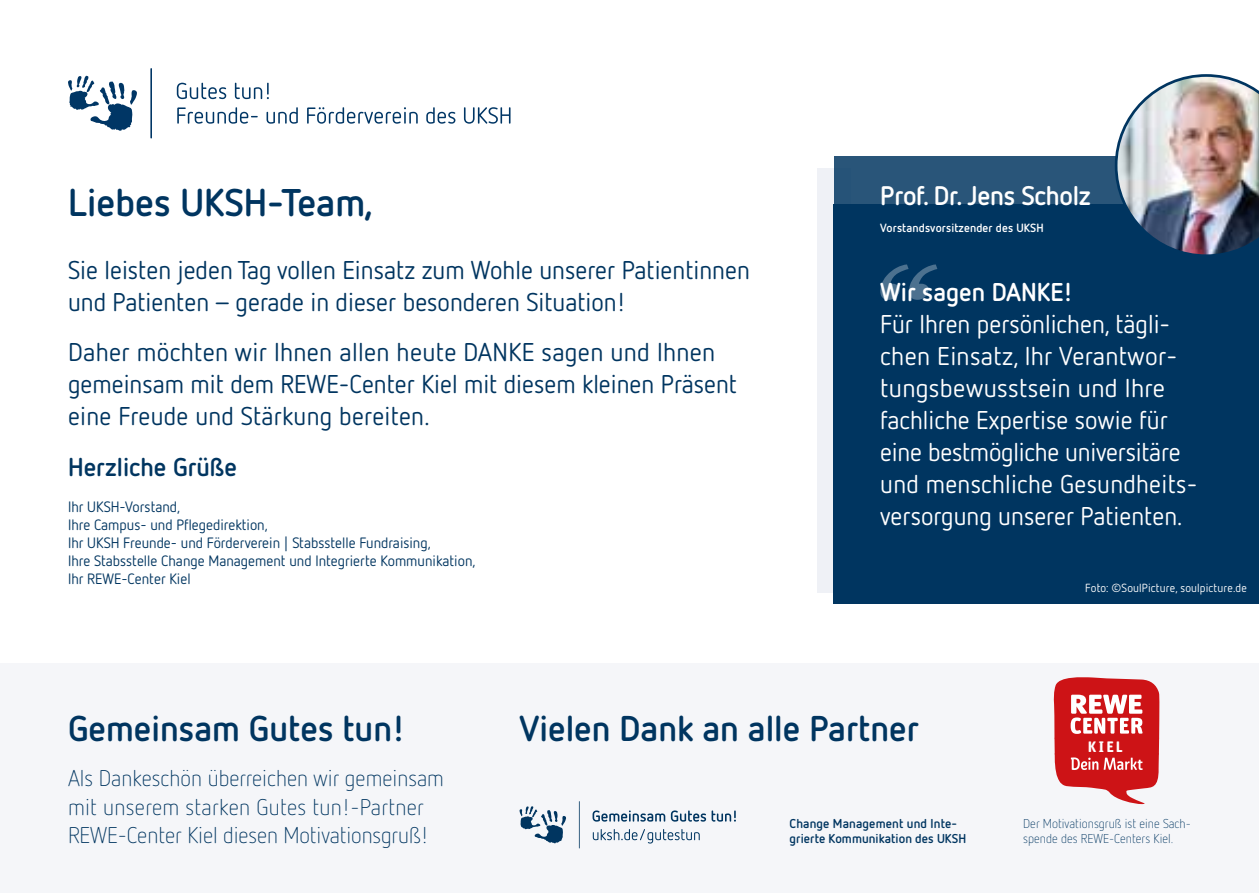
<style>
.page{position:relative;width:1259px;height:893px;background:#fff}
.page>*{position:absolute;margin:0;border:0;box-sizing:border-box;transform-origin:0 0}
.t1{font:700 38.4px "Netto OT";color:#003560}
.t2{font:700 35.7px "Netto OT";color:#003560}
.t3{font:700 27px "Netto OT";letter-spacing:-.01em;color:#fff}
.t4{font:25.8px/32.1px "Netto OT";color:#003560}
.t5{font:25.8px/32.1px "Netto OT";color:#fff}
.t6{font:700 25.8px "Netto OT";color:#fff}
.t7{font:700 25.8px "Netto OT";color:#003560}
.t8{font:300 22.8px/28.5px "Netto OT";color:#003560}
.t9{font:700 15.3px "Unit Rounded OT";color:#fff}
.t10{font:15px/18px "Netto OT";color:#003560}
.t11{font:300 12.9px/15.3px "Netto OT";color:#003560}
.t12{font:700 12.9px/15.3px "Netto OT";letter-spacing:.005em;color:#003560}
.t13{font:700 12px "Netto OT";letter-spacing:.01em;color:#fff}
.t14{font:11.7px "Netto OT";letter-spacing:.015em;color:#fff}
</style>
<div class="page">
<div style="left:0;top:663px;width:1259px;height:230px;background:#f5f6f9"></div>
<div style="left:817px;top:168px;width:33px;height:425px;background:#eff1f6"></div>
<svg style="left:519px;top:806px;width:47px;height:37px"></svg>
<svg style="left:579px;top:801px;width:1px;height:47px"></svg>
<svg style="left:593px;top:829px;width:107px;height:14px"></svg>
<svg style="left:592px;top:810px;width:73px;height:12px"></svg>
<svg style="left:671px;top:810px;width:65px;height:12px"></svg>
<div style="left:833px;top:204px;width:426px;height:400px;background:#003560"></div>
<div style="left:833px;top:156px;width:338px;height:48px;background:#295579"></div>
<img style="left:1115px;top:74px;width:144px;height:181px">
<svg style="left:880px;top:264px;width:57px;height:36px"></svg>
<svg style="left:177px;top:83px;width:49px;height:16px"></svg>
<svg style="left:235px;top:83px;width:34px;height:16px"></svg>
<svg style="left:177px;top:107px;width:81px;height:17px"></svg>
<svg style="left:266px;top:107px;width:32px;height:17px"></svg>
<svg style="left:307px;top:107px;width:111px;height:17px"></svg>
<svg style="left:426px;top:107px;width:29px;height:17px"></svg>
<svg style="left:464px;top:107px;width:46px;height:17px"></svg>
<svg style="left:68px;top:76px;width:69px;height:55px"></svg>
<hr style="left:150px;top:69px;width:2px;height:69px;background:#003665">
<div style="left:1054px;top:738px;width:105px;height:16px;background:#cd1316"></div>
<svg style="left:1054px;top:753px;width:105px;height:51px"></svg>
<svg style="left:1053px;top:677px;width:106px;height:61px"></svg>
<h1 class="t1" style="left:68px;top:178px;width:306px">Liebes UKSH-Team,</h1>
<p class="t4" style="left:68px;top:253px;width:683px">Sie leisten jeden Tag vollen Einsatz zum Wohle unserer Patientinnen und Patienten – gerade in dieser besonderen Situation!</p>
<p class="t4" style="left:68px;top:335px;width:670px">Daher möchten wir Ihnen allen heute DANKE sagen und Ihnen gemeinsam mit dem REWE-Center Kiel mit diesem kleinen Präsent eine Freude und Stärkung bereiten.</p>
<p class="t7" style="left:68px;top:450px;width:171px">Herzliche Grüße</p>
<p class="t10" style="left:68px;top:497px;width:409px">Ihr UKSH-Vorstand,<br>Ihre Campus- und Pflegedirektion,<br>Ihr UKSH Freunde- und Förderverein | Stabsstelle Fundraising,<br>Ihre Stabsstelle Change Management und Integrierte Kommunikation, Ihr REWE-Center Kiel</p>
<p class="t3" style="left:880px;top:179px;width:212px">Prof. Dr. Jens Scholz</p>
<p class="t13" style="left:880px;top:221px;width:165px">Vorstandsvorsitzender des UKSH</p>
<p class="t6" style="left:880px;top:275px;width:194px">Wir sagen DANKE!</p>
<p class="t5" style="left:880px;top:307px;width:318px">Für Ihren persönlichen, tägli&shy;chen Einsatz, Ihr Verantwor&shy;tungsbewusstsein und Ihre fachliche Expertise sowie für eine bestmögliche universitäre und menschliche Gesundheits&shy;versorgung unserer Patienten.</p>
<p class="t14" style="left:1085px;top:580px;width:163px">Foto: ©SoulPicture, soulpicture.de</p>
<h2 class="t2" style="left:68px;top:706px;width:338px">Gemeinsam Gutes tun!</h2>
<p class="t8" style="left:68px;top:763px;width:377px">Als Dankeschön überreichen wir gemeinsam mit unserem starken Gutes tun!-Partner<br>REWE-Center Kiel diesen Motivationsgruß!</p>
<h2 class="t2" style="left:519px;top:706px;width:401px">Vielen Dank an alle Partner</h2>
<p class="t12" style="left:789px;top:815px;width:178px">Change Management und Inte&shy;grierte Kommunikation des UKSH</p>
<p class="t9" style="left:1087px;top:737px;width:37px">KIEL</p>
<p class="t11" style="left:1023px;top:816px;width:169px">Der Motivationsgruß ist eine Sach&shy;spende des REWE-Centers Kiel.</p>
</div>
